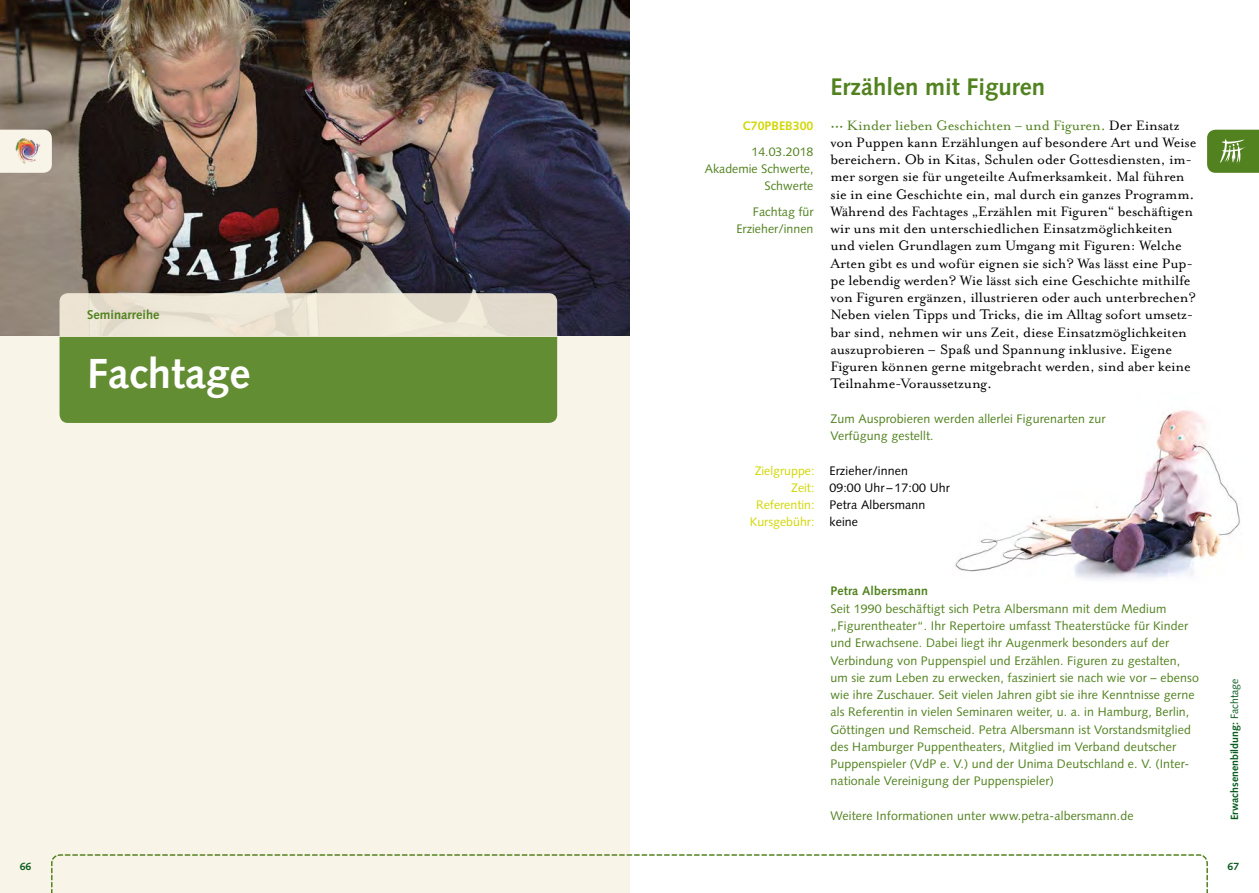
<style>
.page{position:relative;width:1259px;height:893px;background:#fff}
.page>*{position:absolute;margin:0;border:0;box-sizing:border-box;transform-origin:0 0}
.t1{font:700 42px "Syntax LT Std";color:#fff}
.t2{font:700 24px "Syntax LT Std";color:#52821f}
.t3{font:15.75px/17.2px "Mrs Eaves Roman";letter-spacing:-.01em;color:#000}
.t4{font:700 12.75px "Syntax LT Std";color:#52821f}
.t5{font:12.3px/17.2px "Syntax LT Std";letter-spacing:.01em;color:#52821f}
.t6{font:12.3px "Syntax LT Std";letter-spacing:.01em;color:#000}
.t7{font:12.3px "Syntax LT Std";color:#d2d700}
.t8{font:700 12.3px "Syntax LT Std";letter-spacing:.01em;color:#52821f}
.t9{font:700 12.3px "Syntax LT Std";color:#d2d700}
.t10{font:700 10.5px "Syntax LT Std";color:#095c1e}
.s1{font-family:"Mrs Eaves";font-weight:700;color:#52821f}
.s2{color:#52821f}
.s3{color:#d2d700}
.s4{color:#000}
.s5{font-weight:400}
</style>
<div class="page">
<img style="left:955px;top:410px;width:285px;height:170px">
<img style="left:0;top:0;width:629px;height:337px">
<div style="left:0;top:337px;width:629px;height:556px;background:#f9f4e8"></div>
<svg style="left:60px;top:293px;width:497px;height:130px"></svg>
<svg style="left:0;top:130px;width:52px;height:43px"></svg>
<svg style="left:51px;top:853px;width:1157px;height:40px"></svg>
<img style="left:16px;top:138px;width:25px;height:26px">
<svg style="left:1207px;top:130px;width:52px;height:43px"></svg>
<p class="t4" style="left:87px;top:307px;width:74px">Seminarreihe</p>
<h1 class="t1" style="left:87px;top:349px;width:165px">Fachtage</h1>
<p class="t9" style="left:742px;top:118px;width:72px">C70PBEB300</p>
<p class="t5" style="left:705px;top:143px;width:110px;text-align:right">14.03.2018<br>Akademie Schwerte,<br>Schwerte</p>
<p class="t5" style="left:736px;top:203px;width:78px;text-align:right">Fachtag für<br>Erzieher/innen</p>
<h2 class="t2" style="left:830px;top:73px;width:216px">Erzählen mit Figuren</h2>
<p class="t3" style="left:830px;top:117px;width:367px"><span class="s1">···</span> <span class="s2">Kinder lieben Geschichten – und Figuren.</span> Der Einsatz von Puppen kann Erzählungen auf besondere Art und Weise bereichern. Ob in Kitas, Schulen oder Gottesdiensten, im&shy;mer sorgen sie für ungeteilte Aufmerksamkeit. Mal führen sie in eine Geschichte ein, mal durch ein ganzes Programm.<br>Während des Fachtages „Erzählen mit Figuren“ beschäftigen wir uns mit den unterschiedlichen Einsatzmöglichkeiten und vielen Grundlagen zum Umgang mit Figuren: Welche Arten gibt es und wofür eignen sie sich? Was lässt eine Pup&shy;pe lebendig werden? Wie lässt sich eine Geschichte mithilfe von Figuren ergänzen, illustrieren oder auch unterbrechen?<br>Neben vielen Tipps und Tricks, die im Alltag sofort umsetz&shy;bar sind, nehmen wir uns Zeit, diese Einsatzmöglichkeiten auszuprobieren – Spaß und Spannung inklusive. Eigene Figuren können gerne mitgebracht werden, sind aber keine Teilnahme-Voraussetzung.</p>
<p class="t5" style="left:830px;top:410px;width:276px">Zum Ausprobieren werden allerlei Figurenarten zur<br>Verfügung gestellt.</p>
<p class="t6" style="left:754px;top:463px;width:155px"><span class="s3">Zielgruppe:</span> Erzieher/innen</p>
<p class="t6" style="left:791px;top:480px;width:160px"><span class="s3">Zeit:</span> 09:00 Uhr– 17:00 Uhr</p>
<p class="t6" style="left:756px;top:498px;width:171px"><span class="s3">Referentin:</span> Petra Albersmann</p>
<p class="t7" style="left:750px;top:515px;width:110px">Kursgebühr: <span class="s4">keine</span></p>
<p class="t8" style="left:830px;top:584px;width:99px">Petra Albersmann</p>
<p class="t5" style="left:830px;top:600px;width:370px">Seit 1990 beschäftigt sich Petra Albersmann mit dem Medium „Figurentheater“. Ihr Repertoire umfasst Theaterstücke für Kinder und Erwachsene. Dabei liegt ihr Augenmerk besonders auf der Verbindung von Puppenspiel und Erzählen. Figuren zu gestalten, um sie zum Leben zu erwecken, fasziniert sie nach wie vor – ebenso wie ihre Zuschauer. Seit vielen Jahren gibt sie ihre Kenntnisse gerne als Referentin in vielen Seminaren weiter, u. a. in Hamburg, Berlin, Göttingen und Remscheid. Petra Albersmann ist Vorstandsmitglied des Hamburger Puppentheaters, Mitglied im Verband deutscher Puppenspieler (VdP e. V.) und der Unima Deutschland e. V. (Inter&shy;nationale Vereinigung der Puppenspieler)</p>
<p class="t5" style="left:830px;top:807px;width:305px">Weitere Informationen unter www.petra-albersmann.de</p>
<p class="t10" style="left:1228px;top:820px;width:143px;rotate:-90deg">Erwachsenenbildung: <span class="s5">Fachtage</span></p>
<p class="t10" style="left:20px;top:860px;width:13px">66</p>
<p class="t10" style="left:1227px;top:860px;width:13px">67</p>
</div>
